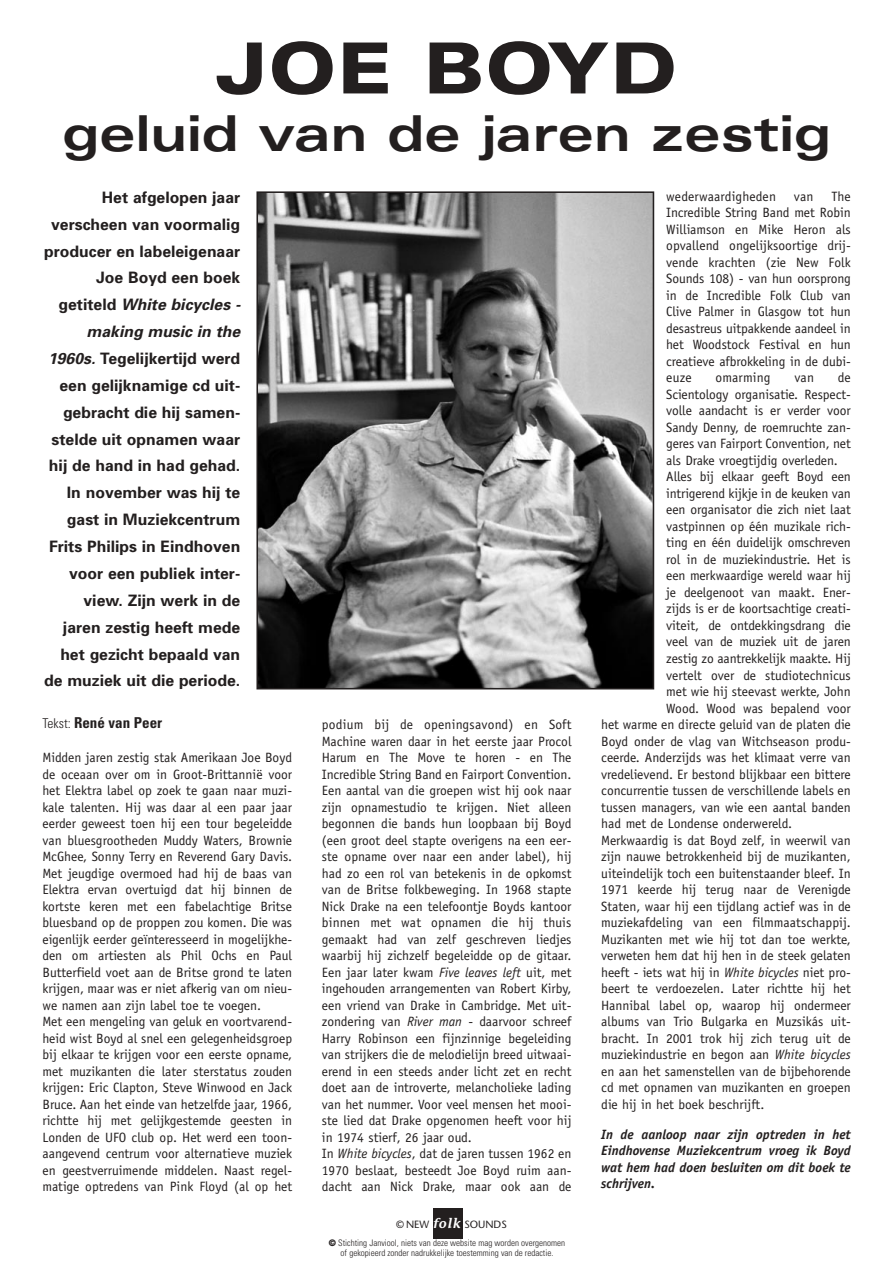
<style>
.page{position:relative;width:893px;height:1262px;background:#fff}
.page>*{position:absolute;margin:0;border:0;box-sizing:border-box;transform-origin:0 0}
.t1{font:900 expanded 70.5px "Univers";color:#231f1f}
.t2{font:700 expanded 49.5px "Univers";color:#231f1f}
.t3{font:700 15.75px/26.8px "Univers";color:#231f1f;text-align:right}
.t4{font:700 condensed 15px "Univers";color:#231f1f}
.t5{font:13.5px/16.5px "Officina Sans";color:#231f1f}
.t6{font:italic 700 13.5px/16.5px "Officina Sans";color:#231f1f;text-align:justify}
.t7{font:10.5px "Stone Sans";color:#231f1f}
.t8{font:300 condensed 9px/9.8px "Univers";color:#231f1f;text-align:center}
.s1{font-style:italic}
.s2{font-weight:300;font-size:13.5px}
.s3{font-family:"Stone Informal";font-weight:600;font-style:italic;font-size:13.8px;color:#fff}
.s4{font-weight:900;font-stretch:expanded}
</style>
<div class="page">
<div style="left:433px;top:1208px;width:29px;height:30px;background:#231f1f"></div>
<img style="left:259px;top:194px;width:392px;height:492px">
<div style="left:256px;top:191px;width:398px;height:498px;border:2px solid #231f1f"></div>
<h1 class="t1" style="left:216px;top:43px;width:462px">JOE BOYD</h1>
<h2 class="t2" style="left:62px;top:115px;width:770px">geluid van de jaren zestig</h2>
<p class="t3" style="left:44px;top:185px;width:198px">Het afgelopen jaar verscheen van voormalig producer en labeleigenaar<br>Joe Boyd een boek getiteld <span class="s1">White bicycles - making music in the<br>1960s.</span> Tegelijkertijd werd een gelijknamige cd uit&shy;gebracht die hij samen&shy;stelde uit opnamen waar hij de hand in had gehad.<br>In november was hij te gast in Muziekcentrum<br>Frits Philips in Eindhoven voor een publiek inter&shy;view. Zijn werk in de jaren zestig heeft mede het gezicht bepaald van de muziek uit die periode.</p>
<p class="t5" style="left:666px;top:189px;width:186px;text-align:justify;text-indent:165px">The Incredible String Band met Robin Williamson en Mike Heron als opvallend ongelijksoortige drij&shy;vende krachten (zie New Folk Sounds 108) - van hun oorsprong in de Incredible Folk Club van Clive Palmer in Glasgow tot hun desastreus uitpakkende aandeel in het Woodstock Festival en hun creatieve afbrokkeling in de dubi&shy;euze</p>
<p class="t5" style="left:666px;top:189px;width:111px">wederwaardigheden</p>
<p class="t5" style="left:793px;top:189px;width:21px">van</p>
<p class="t5" style="left:715px;top:371px;width:57px">omarming</p>
<p class="t5" style="left:794px;top:371px;width:21px">van</p>
<p class="t5" style="left:837px;top:371px;width:14px">de</p>
<p class="t5" style="left:666px;top:387px;width:186px">Scientology organisatie. Respect-</p>
<p class="t5" style="left:666px;top:404px;width:186px">volle aandacht is er verder voor</p>
<p class="t5" style="left:666px;top:420px;width:186px">Sandy Denny, de roemruchte zan-</p>
<p class="t5" style="left:666px;top:437px;width:186px">geres van Fairport Convention, net</p>
<p class="t5" style="left:666px;top:453px;width:173px">als Drake vroegtijdig overleden.</p>
<p class="t5" style="left:666px;top:470px;width:186px">Alles bij elkaar geeft Boyd een</p>
<p class="t5" style="left:666px;top:486px;width:186px">intrigerend kijkje in de keuken van</p>
<p class="t5" style="left:666px;top:503px;width:186px">een organisator die zich niet laat</p>
<p class="t5" style="left:666px;top:519px;width:186px">vastpinnen op één muzikale rich-</p>
<p class="t5" style="left:666px;top:536px;width:186px">ting en één duidelijk omschreven</p>
<p class="t5" style="left:666px;top:552px;width:186px">rol in de muziekindustrie. Het is</p>
<p class="t5" style="left:666px;top:569px;width:186px">een merkwaardige wereld waar hij</p>
<p class="t5" style="left:666px;top:585px;width:186px">je deelgenoot van maakt. Ener-</p>
<p class="t5" style="left:666px;top:602px;width:186px">zijds is er de koortsachtige creati-</p>
<p class="t5" style="left:666px;top:618px;width:186px">viteit, de ontdekkingsdrang die</p>
<p class="t5" style="left:666px;top:635px;width:186px">veel van de muziek uit de jaren</p>
<p class="t5" style="left:666px;top:651px;width:186px">zestig zo aantrekkelijk maakte. Hij</p>
<p class="t5" style="left:666px;top:668px;width:186px">vertelt over de studiotechnicus</p>
<p class="t5" style="left:666px;top:684px;width:186px">met wie hij steevast werkte, John</p>
<p class="t5" style="left:666px;top:701px;width:186px">Wood. Wood was bepalend voor</p>
<p class="t5" style="left:601px;top:717px;width:251px">het warme en directe geluid van de platen die</p>
<p class="t5" style="left:601px;top:734px;width:251px">Boyd onder de vlag van Witchseason produ-</p>
<p class="t5" style="left:601px;top:750px;width:251px">ceerde. Anderzijds was het klimaat verre van</p>
<p class="t5" style="left:601px;top:767px;width:251px">vredelievend. Er bestond blijkbaar een bittere</p>
<p class="t5" style="left:601px;top:783px;width:251px">concurrentie tussen de verschillende labels en</p>
<p class="t5" style="left:601px;top:800px;width:251px">tussen managers, van wie een aantal banden</p>
<p class="t5" style="left:601px;top:816px;width:192px">had met de Londense onderwereld.</p>
<p class="t5" style="left:601px;top:833px;width:251px">Merkwaardig is dat Boyd zelf, in weerwil van</p>
<p class="t5" style="left:601px;top:849px;width:251px">zijn nauwe betrokkenheid bij de muzikanten,</p>
<p class="t5" style="left:601px;top:866px;width:251px">uiteindelijk toch een buitenstaander bleef. In</p>
<p class="t5" style="left:601px;top:882px;width:251px">1971 keerde hij terug naar de Verenigde</p>
<p class="t5" style="left:601px;top:899px;width:251px">Staten, waar hij een tijdlang actief was in de</p>
<p class="t5" style="left:601px;top:915px;width:251px">muziekafdeling van een filmmaatschappij.</p>
<p class="t5" style="left:601px;top:932px;width:251px">Muzikanten met wie hij tot dan toe werkte,</p>
<p class="t5" style="left:601px;top:948px;width:251px">verweten hem dat hij hen in de steek gelaten</p>
<p class="t5" style="left:601px;top:965px;width:251px">heeft - iets wat hij in <span class="s1">White bicycles</span> niet pro-</p>
<p class="t5" style="left:601px;top:981px;width:251px">beert te verdoezelen. Later richtte hij het</p>
<p class="t5" style="left:601px;top:998px;width:251px">Hannibal label op, waarop hij ondermeer</p>
<p class="t5" style="left:601px;top:1014px;width:251px">albums van Trio Bulgarka en Muzsikás uit-</p>
<p class="t5" style="left:601px;top:1031px;width:251px">bracht. In 2001 trok hij zich terug uit de</p>
<p class="t5" style="left:601px;top:1047px;width:251px">muziekindustrie en begon aan <span class="s1">White bicycles</span></p>
<p class="t5" style="left:601px;top:1064px;width:251px">en aan het samenstellen van de bijbehorende</p>
<p class="t5" style="left:601px;top:1080px;width:251px">cd met opnamen van muzikanten en groepen</p>
<p class="t5" style="left:601px;top:1097px;width:165px">die hij in het boek beschrijft.</p>
<p class="t6" style="left:601px;top:1127px;width:251px">In de aanloop naar zijn optreden in het Eindhovense Muziekcentrum vroeg ik Boyd wat hem had doen besluiten om dit boek te schrijven.</p>
<p class="t4" style="left:43px;top:717px;width:121px"><span class="s2">Tekst:</span> René van Peer</p>
<p class="t5" style="left:43px;top:750px;width:251px">Midden jaren zestig stak Amerikaan Joe Boyd de oceaan over om in Groot-Brittannië voor het Elektra label op zoek te gaan naar muzi&shy;kale talenten. Hij was daar al een paar jaar eerder geweest toen hij een tour begeleidde van bluesgrootheden Muddy Waters, Brownie McGhee, Sonny Terry en Reverend Gary Davis.<br>Met jeugdige overmoed had hij de baas van Elektra ervan overtuigd dat hij binnen de kortste keren met een fabelachtige Britse bluesband op de proppen zou komen. Die was eigenlijk eerder geïnteresseerd in mogelijkhe&shy;den om artiesten als Phil Ochs en Paul Butterfield voet aan de Britse grond te laten krijgen, maar was er niet afkerig van om nieu&shy;we namen aan zijn label toe te voegen.<br>Met een mengeling van geluk en voortvarend&shy;heid wist Boyd al snel een gelegenheidsgroep bij elkaar te krijgen voor een eerste opname, met muzikanten die later sterstatus zouden krijgen: Eric Clapton, Steve Winwood en Jack Bruce. Aan het einde van hetzelfde jaar, 1966, richtte hij met gelijkgestemde geesten in Londen de UFO club op. Het werd een toon&shy;aangevend centrum voor alternatieve muziek en geestverruimende middelen. Naast regel&shy;matige optredens van Pink Floyd (al op het</p>
<p class="t5" style="left:322px;top:717px;width:251px">podium bij de openingsavond) en Soft Machine waren daar in het eerste jaar Procol Harum en The Move te horen - en The Incredible String Band en Fairport Convention.<br>Een aantal van die groepen wist hij ook naar zijn opnamestudio te krijgen. Niet alleen begonnen die bands hun loopbaan bij Boyd (een groot deel stapte overigens na een eer&shy;ste opname over naar een ander label), hij had zo een rol van betekenis in de opkomst van de Britse folkbeweging. In 1968 stapte Nick Drake na een telefoontje Boyds kantoor binnen met wat opnamen die hij thuis gemaakt had van zelf geschreven liedjes waarbij hij zichzelf begeleidde op de gitaar.<br>Een jaar later kwam <span class="s1">Five leaves left</span> uit, met ingehouden arrangementen van Robert Kirby, een vriend van Drake in Cambridge. Met uit&shy;zondering van <span class="s1">River man</span> - daarvoor schreef Harry Robinson een fijnzinnige begeleiding van strijkers die de melodielijn breed uitwaai&shy;erend in een steeds ander licht zet en recht doet aan de introverte, melancholieke lading van het nummer. Voor veel mensen het mooi&shy;ste lied dat Drake opgenomen heeft voor hij in 1974 stierf, 26 jaar oud.<br>In <span class="s1">White bicycles</span>, dat de jaren tussen 1962 en 1970 beslaat, besteedt Joe Boyd ruim aan&shy;dacht aan Nick Drake, maar ook aan de</p>
<p class="t7" style="left:396px;top:1220px;width:112px">© NEW <span class="s3">folk</span> SOUNDS</p>
<p class="t8" style="left:329px;top:1239px;width:238px"><span class="s4">©</span> Stichting Janviool, niets van deze website mag worden overgenomen of gekopieerd zonder nadrukkelijke toestemming van de redactie.</p>
</div>
